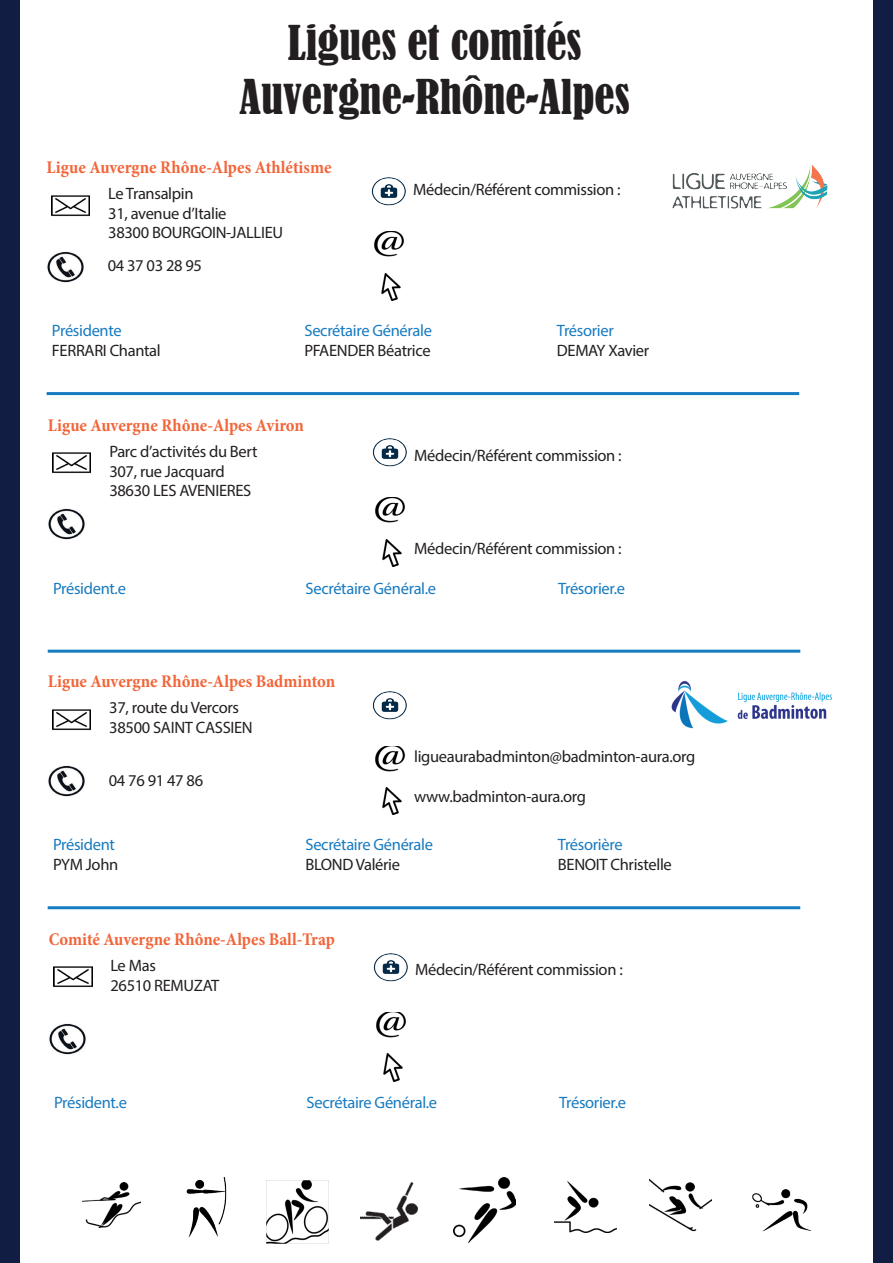
<style>
.page{position:relative;width:893px;height:1263px;background:#fff}
.page>*{position:absolute;margin:0;border:0;box-sizing:border-box;transform-origin:0 0}
.t1{font:condensed 45px/54px "Bernard";color:#231f20;text-align:center}
.t2{font:700 condensed 18px "Minion Pro";color:#f26539}
.t3{font:16.5px/19.8px "Myriad Pro";letter-spacing:-.02em;color:#231f20}
.t4{font:16.5px "Myriad Pro";letter-spacing:-.02em;color:#177bc1}
</style>
<div class="page">
<div style="left:874px;top:0;width:19px;height:1263px;background:#121d44"></div>
<div style="left:0;top:0;width:19px;height:1263px;background:#121d44"></div>
<hr style="left:47px;top:392px;width:752px;height:3px;background:#177bc1">
<hr style="left:48px;top:906px;width:752px;height:3px;background:#177bc1">
<hr style="left:48px;top:650px;width:752px;height:3px;background:#177bc1">
<img style="left:51px;top:195px;width:39px;height:22px">
<img style="left:52px;top:709px;width:39px;height:22px">
<img style="left:52px;top:452px;width:39px;height:22px">
<img style="left:53px;top:966px;width:39px;height:22px">
<img style="left:47px;top:251px;width:37px;height:32px">
<img style="left:48px;top:765px;width:37px;height:32px">
<img style="left:48px;top:508px;width:37px;height:32px">
<img style="left:49px;top:1023px;width:37px;height:32px">
<img style="left:672px;top:164px;width:156px;height:45px">
<img style="left:671px;top:681px;width:162px;height:48px">
<img style="left:374px;top:232px;width:30px;height:25px">
<img style="left:375px;top:746px;width:30px;height:25px">
<img style="left:375px;top:498px;width:30px;height:25px">
<img style="left:376px;top:1012px;width:30px;height:25px">
<img style="left:371px;top:177px;width:35px;height:29px">
<img style="left:372px;top:691px;width:35px;height:29px">
<img style="left:372px;top:438px;width:35px;height:29px">
<img style="left:373px;top:953px;width:35px;height:29px">
<img style="left:381px;top:273px;width:20px;height:28px">
<img style="left:382px;top:787px;width:20px;height:28px">
<img style="left:382px;top:539px;width:20px;height:28px">
<img style="left:383px;top:1053px;width:20px;height:28px">
<img style="left:83px;top:1182px;width:58px;height:45px">
<img style="left:186px;top:1177px;width:41px;height:61px">
<img style="left:266px;top:1180px;width:62px;height:63px">
<img style="left:360px;top:1182px;width:58px;height:59px">
<img style="left:454px;top:1177px;width:62px;height:65px">
<img style="left:555px;top:1181px;width:62px;height:51px">
<img style="left:650px;top:1179px;width:61px;height:53px">
<img style="left:752px;top:1189px;width:59px;height:43px">
<h1 class="t1" style="left:240px;top:16px;width:392px">Ligues et comités<br>Auvergne-Rhône-Alpes</h1>
<p class="t2" style="left:47px;top:155px;width:286px">Ligue Auvergne Rhône-Alpes Athlétisme</p>
<p class="t3" style="left:108px;top:183px;width:176px">Le Transalpin<br>31, avenue d’Italie<br>38300 BOURGOIN-JALLIEU</p>
<p class="t3" style="left:108px;top:256px;width:96px">04 37 03 28 95</p>
<p class="t3" style="left:413px;top:179px;width:209px">Médecin/Référent commission :</p>
<p class="t4" style="left:52px;top:321px;width:71px">Présidente</p>
<p class="t3" style="left:52px;top:340px;width:110px">FERRARI Chantal</p>
<p class="t4" style="left:304px;top:321px;width:129px">Secrétaire Générale</p>
<p class="t3" style="left:304px;top:340px;width:128px">PFAENDER Béatrice</p>
<p class="t2" style="left:48px;top:413px;width:258px">Ligue Auvergne Rhône-Alpes Aviron</p>
<p class="t4" style="left:557px;top:321px;width:58px">Trésorier</p>
<p class="t3" style="left:557px;top:340px;width:94px">DEMAY Xavier</p>
<p class="t3" style="left:109px;top:441px;width:150px">Parc d’activités du Bert<br>307, rue Jacquard<br>38630 LES AVENIERES</p>
<p class="t4" style="left:53px;top:578px;width:74px">Président.e</p>
<p class="t3" style="left:414px;top:445px;width:209px">Médecin/Référent commission :</p>
<p class="t3" style="left:414px;top:538px;width:209px">Médecin/Référent commission :</p>
<p class="t4" style="left:306px;top:578px;width:132px">Secrétaire Général.e</p>
<p class="t4" style="left:558px;top:578px;width:69px">Trésorier.e</p>
<p class="t2" style="left:48px;top:669px;width:289px">Ligue Auvergne Rhône-Alpes Badminton</p>
<p class="t3" style="left:109px;top:697px;width:145px">37, route du Vercors<br>38500 SAINT CASSIEN</p>
<p class="t3" style="left:109px;top:770px;width:96px">04 76 91 47 86</p>
<p class="t4" style="left:53px;top:835px;width:63px">Président</p>
<p class="t3" style="left:53px;top:854px;width:67px">PYM John</p>
<p class="t3" style="left:414px;top:747px;width:283px">ligueaurabadminton@badminton-aura.org</p>
<p class="t3" style="left:414px;top:786px;width:173px">www.badminton-aura.org</p>
<p class="t4" style="left:305px;top:835px;width:129px">Secrétaire Générale</p>
<p class="t3" style="left:305px;top:854px;width:96px">BLOND Valérie</p>
<p class="t4" style="left:558px;top:835px;width:66px">Trésorière</p>
<p class="t3" style="left:558px;top:854px;width:115px">BENOIT Christelle</p>
<p class="t2" style="left:49px;top:927px;width:288px">Comité Auvergne Rhône-Alpes Ball-Trap</p>
<p class="t3" style="left:110px;top:955px;width:110px">Le Mas<br>26510 REMUZAT</p>
<p class="t3" style="left:415px;top:960px;width:209px">Médecin/Référent commission :</p>
<p class="t4" style="left:54px;top:1092px;width:74px">Président.e</p>
<p class="t4" style="left:307px;top:1092px;width:132px">Secrétaire Général.e</p>
<p class="t4" style="left:559px;top:1092px;width:69px">Trésorier.e</p>
</div>
